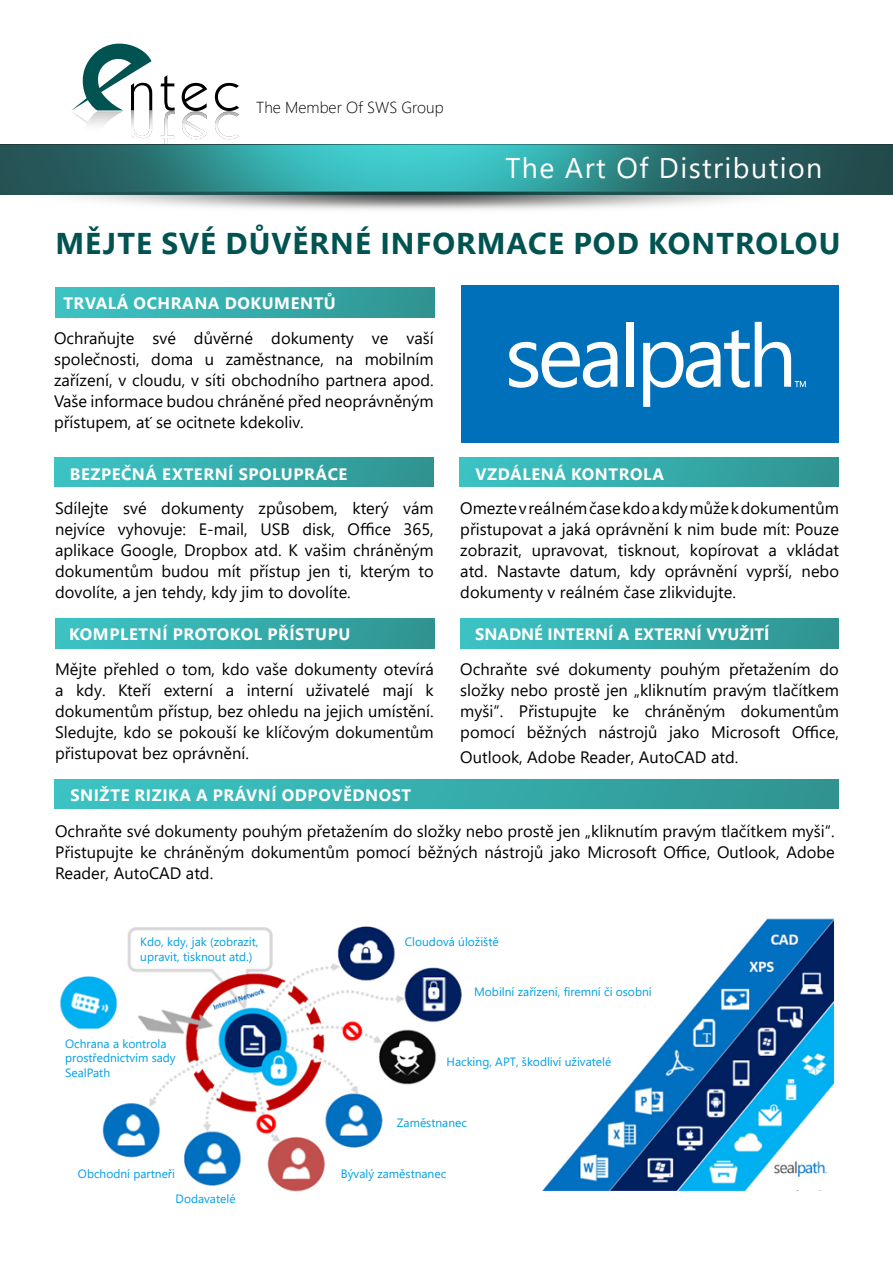
<style>
.page{position:relative;width:893px;height:1263px;background:#fff}
.page>*{position:absolute;margin:0;border:0;box-sizing:border-box;transform-origin:0 0}
.t1{font:700 30px "Segoe UI";letter-spacing:.035em;color:#005351}
.t2{font:28.5px "Segoe UI";letter-spacing:.05em;color:#fff}
.t3{font:16.5px/21px "Segoe UI";color:#000;text-align:justify}
.t4{font:700 16.5px "Segoe UI";letter-spacing:.035em;color:#fff}
.t5{font:700 16.5px "Segoe UI";color:#fff}
.t6{font:300 15.9px "Segoe UI";color:#000}
.t7{font:12px/14.4px "Segoe UI";color:#009fe3}
</style>
<div class="page">
<img style="left:55px;top:288px;width:380px;height:30px">
<img style="left:54px;top:779px;width:785px;height:30px">
<img style="left:55px;top:619px;width:380px;height:29px">
<img style="left:459px;top:457px;width:380px;height:30px">
<img style="left:54px;top:457px;width:380px;height:30px">
<img style="left:59px;top:98px;width:202px;height:47px">
<img style="left:71px;top:138px;width:80px;height:7px">
<svg style="left:71px;top:43px;width:81px;height:95px"></svg>
<svg style="left:160px;top:75px;width:15px;height:70px"></svg>
<svg style="left:182px;top:83px;width:25px;height:56px"></svg>
<svg style="left:215px;top:83px;width:24px;height:56px"></svg>
<img style="left:1px;top:145px;width:892px;height:49px">
<img style="left:0;top:165px;width:879px;height:45px">
<div style="left:462px;top:286px;width:377px;height:157px;background:#0070ba"></div>
<svg style="left:509px;top:342px;width:108px;height:46px"></svg>
<div style="left:626px;top:322px;width:7px;height:65px;background:#fff"></div>
<svg style="left:643px;top:322px;width:163px;height:85px"></svg>
<img style="left:461px;top:619px;width:378px;height:29px">
<img style="left:59px;top:926px;width:403px;height:266px">
<img style="left:542px;top:918px;width:293px;height:273px">
<p class="t6" style="left:256px;top:93px;width:189px">The Member Of SWS Group</p>
<h2 class="t2" style="left:505px;top:141px;width:318px">The Art Of Distribution</h2>
<h1 class="t1" style="left:55px;top:215px;width:786px">MĚJTE SVÉ DŮVĚRNÉ INFORMACE POD KONTROLOU</h1>
<p class="t4" style="left:63px;top:288px;width:274px">TRVALÁ OCHRANA DOKUMENTŮ</p>
<p class="t3" style="left:54px;top:326px;width:381px">Ochraňujte své důvěrné dokumenty ve vaší společnosti, doma u zaměstnance, na mobilním zařízení, v cloudu, v síti obchodního partnera apod.<br>Vaše informace budou chráněné před neoprávněným přístupem, ať se ocitnete kdekoliv.</p>
<p class="t4" style="left:70px;top:458px;width:279px">BEZPEČNÁ EXTERNÍ SPOLUPRÁCE</p>
<p class="t3" style="left:55px;top:496px;width:380px">Sdílejte své dokumenty způsobem, který vám nejvíce vyhovuje: E-mail, USB disk, Office 365, aplikace Google, Dropbox atd. K vašim chráněným dokumentům budou mít přístup jen ti, kterým to dovolíte, a jen tehdy, kdy jim to dovolíte.</p>
<p class="t4" style="left:69px;top:619px;width:283px">KOMPLETNÍ PROTOKOL PŘÍSTUPU</p>
<p class="t3" style="left:55px;top:657px;width:380px">Mějte přehled o tom, kdo vaše dokumenty otevírá a kdy. Kteří externí a interní uživatelé mají k dokumentům přístup, bez ohledu na jejich umístění.<br>Sledujte, kdo se pokouší ke klíčovým dokumentům přistupovat bez oprávnění.</p>
<p class="t4" style="left:70px;top:779px;width:342px">SNIŽTE RIZIKA A PRÁVNÍ ODPOVĚDNOST</p>
<p class="t4" style="left:475px;top:458px;width:190px">VZDÁLENÁ KONTROLA</p>
<p class="t3" style="left:460px;top:496px;width:380px">Omezte v reálném čase kdo a kdy může k dokumentům přistupovat a jaká oprávnění k nim bude mít: Pouze zobrazit, upravovat, tisknout, kopírovat a vkládat atd. Nastavte datum, kdy oprávnění vyprší, nebo dokumenty v reálném čase zlikvidujte.</p>
<p class="t5" style="left:475px;top:619px;width:296px">SNADNÉ INTERNÍ A EXTERNÍ VYUŽITÍ</p>
<p class="t3" style="left:460px;top:657px;width:380px">Ochraňte své dokumenty pouhým přetažením do složky nebo prostě jen „kliknutím pravým tlačítkem myši“. Přistupujte ke chráněným dokumentům pomocí běžných nástrojů jako Microsoft Office,</p>
<p class="t3" style="left:460px;top:745px;width:279px">Outlook, Adobe Reader, AutoCAD atd.</p>
<p class="t3" style="left:55px;top:819px;width:781px">Ochraňte své dokumenty pouhým přetažením do složky nebo prostě jen „kliknutím pravým tlačítkem myši“.<br>Přistupujte ke chráněným dokumentům pomocí běžných nástrojů jako Microsoft Office, Outlook, Adobe Reader, AutoCAD atd.</p>
<p class="t7" style="left:140px;top:934px;width:120px">Kdo, kdy, jak (zobrazit, upravit, tisknout atd.)</p>
<p class="t7" style="left:405px;top:934px;width:95px">Cloudová úložiště</p>
<p class="t7" style="left:474px;top:984px;width:179px">Mobilní zařízení, firemní či osobní</p>
<p class="t7" style="left:65px;top:1035px;width:112px">Ochrana a kontrola prostřednictvím sady<br>SealPath</p>
<p class="t7" style="left:78px;top:1166px;width:99px">Obchodní partneři</p>
<p class="t7" style="left:176px;top:1190px;width:61px">Dodavatelé</p>
<p class="t7" style="left:446px;top:1053px;width:166px">Hacking, APT, škodliví uživatelé</p>
<p class="t7" style="left:397px;top:1114px;width:72px">Zaměstnanec</p>
<p class="t7" style="left:341px;top:1166px;width:107px">Bývalý zaměstnanec</p>
</div>
